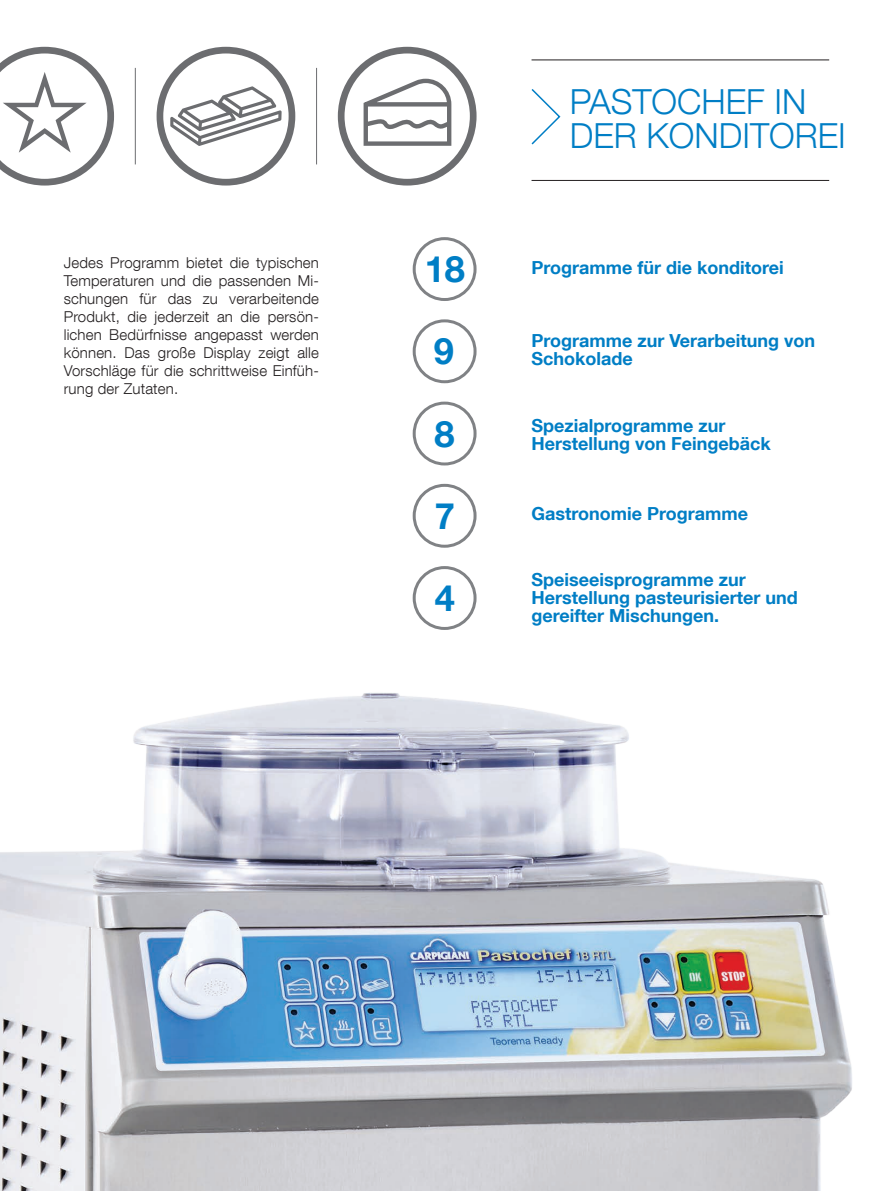
<style>
.page{position:relative;width:893px;height:1191px;background:#fff}
.page>*{position:absolute;margin:0;border:0;box-sizing:border-box;transform-origin:0 0}
.t1{font:700 36.15px "Helvetica Neue LT Com";color:#007ec5}
.t2{font:300 34.5px/34.5px "Helvetica Neue LT Com";color:#007ec5}
.t3{font:700 18px/18px "Helvetica Neue LT Com";color:#007ec5}
.t4{font:300 15px/18px "Helvetica Neue LT Com";letter-spacing:.01em;color:#231f20;text-align:justify}
</style>
<div class="page">
<hr style="left:316px;top:68px;width:1px;height:96px;background:#6c6d70">
<svg style="left:0;top:47px;width:114px;height:138px"></svg>
<hr style="left:135px;top:68px;width:1px;height:96px;background:#6c6d70">
<hr style="left:531px;top:60px;width:298px;height:1px;background:#231f20">
<hr style="left:531px;top:180px;width:298px;height:1px;background:#231f20">
<svg style="left:531px;top:89px;width:30px;height:56px"></svg>
<div style="left:157px;top:47px;width:138px;height:138px;border:7px solid #6c6d70;border-radius:50%"></div>
<svg style="left:170px;top:86px;width:112px;height:60px"></svg>
<div style="left:413px;top:237px;width:64px;height:64px;border:3px solid #808285;border-radius:50%"></div>
<div style="left:413px;top:319px;width:64px;height:64px;border:3px solid #808285;border-radius:50%"></div>
<div style="left:413px;top:401px;width:64px;height:64px;border:3px solid #808285;border-radius:50%"></div>
<div style="left:413px;top:484px;width:64px;height:64px;border:3px solid #808285;border-radius:50%"></div>
<div style="left:413px;top:566px;width:64px;height:64px;border:3px solid #808285;border-radius:50%"></div>
<img style="left:0;top:693px;width:852px;height:498px">
<div style="left:338px;top:47px;width:139px;height:138px;border:7px solid #6c6d70;border-radius:50%"></div>
<svg style="left:363px;top:78px;width:89px;height:68px"></svg>
<p class="t4" style="left:64px;top:253px;width:257px">Jedes Programm bietet die typischen Temperaturen und die passenden Mi&shy;schungen für das zu verarbeitende Produkt, die jederzeit an die persön&shy;lichen Bedürfnisse angepasst werden können. Das große Display zeigt alle Vorschläge für die schrittweise Einfüh&shy;rung der Zutaten.</p>
<h2 class="t2" style="left:570px;top:83px;width:278px">PASTOCHEF IN<br>DER KONDITOREI</h2>
<h1 class="t1" style="left:425px;top:246px;width:42px">18</h1>
<p class="t3" style="left:531px;top:258px;width:254px">Programme für die konditorei</p>
<h1 class="t1" style="left:434px;top:328px;width:22px">9</h1>
<p class="t3" style="left:531px;top:331px;width:285px">Programme zur Verarbeitung von<br>Schokolade</p>
<h1 class="t1" style="left:435px;top:411px;width:22px">8</h1>
<p class="t3" style="left:531px;top:416px;width:241px">Spezialprogramme zur<br>Herstellung von Feingebäck</p>
<h1 class="t1" style="left:435px;top:493px;width:22px">7</h1>
<p class="t3" style="left:531px;top:504px;width:218px">Gastronomie Programme</p>
<h1 class="t1" style="left:435px;top:575px;width:22px">4</h1>
<p class="t3" style="left:531px;top:569px;width:268px">Speiseeisprogramme zur<br>Herstellung pasteurisierter und gereifter Mischungen.</p>
</div>
